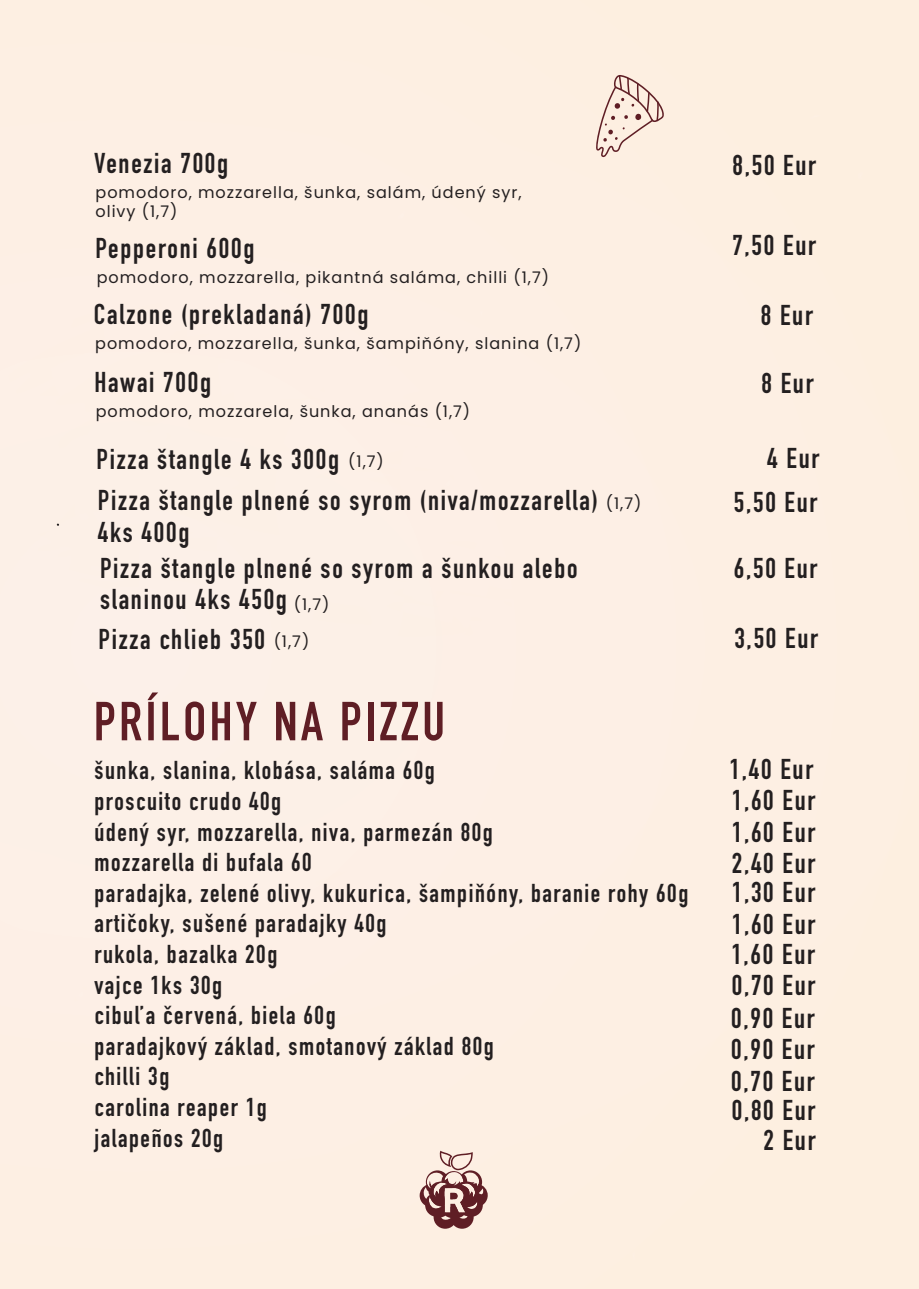
<style>
.page{position:relative;width:919px;height:1289px;background:#fff}
.page>*{position:absolute;margin:0;border:0;box-sizing:border-box;transform-origin:0 0}
.t1{font:700 54px "DIN Condensed";letter-spacing:.06em;color:#5f1e25}
.t2{font:700 28.2px/31.5px "DIN Condensed";letter-spacing:.06em;color:#231f20}
.t3{font:700 25.5px/30.6px "DIN Condensed";letter-spacing:.06em;color:#231f20}
.t4{font:16.05px/19.2px "Poppins";letter-spacing:.06em;color:#231f20}
</style>
<div class="page">
<div style="left:0;top:0;width:918px;height:1288px;background:#fdefe4"></div>
<svg style="left:419px;top:1150px;width:69px;height:79px"></svg>
<p class="t2" style="left:94px;top:147px;width:135px">Venezia 700g</p>
<p class="t4" style="left:95px;top:183px;width:427px">pomodoro, mozzarella, šunka, salám, údený syr, olivy (1,7)</p>
<p class="t2" style="left:95px;top:232px;width:160px">Pepperoni 600g</p>
<p class="t4" style="left:97px;top:268px;width:454px">pomodoro, mozzarella, pikantná saláma, chilli (1,7)</p>
<p class="t2" style="left:94px;top:298px;width:276px">Calzone (prekladaná) 700g</p>
<p class="t4" style="left:95px;top:333px;width:487px">pomodoro, mozzarella, šunka, šampiňóny, slanina (1,7)</p>
<p class="t2" style="left:732px;top:149px;width:85px">8,50 Eur</p>
<p class="t2" style="left:732px;top:229px;width:85px">7,50 Eur</p>
<p class="t2" style="left:760px;top:299px;width:54px">8 Eur</p>
<p class="t2" style="left:94px;top:366px;width:118px">Hawai 700g</p>
<p class="t2" style="left:761px;top:367px;width:54px">8 Eur</p>
<p class="t4" style="left:96px;top:402px;width:376px">pomodoro, mozzarela, šunka, ananás (1,7)</p>
<p class="t2" style="left:767px;top:442px;width:54px">4 Eur</p>
<p class="t2" style="left:96px;top:439px;width:503px;line-height:41px">Pizza štangle 4 ks 300g<br>Pizza štangle plnené so syrom (niva/mozzarella)</p>
<p class="t2" style="left:98px;top:514px;width:481px;line-height:35.7px">4ks 400g<br>Pizza štangle plnené so syrom a šunkou alebo</p>
<p class="t2" style="left:100px;top:583px;width:188px">slaninou 4ks 450g</p>
<p class="t4" style="left:348px;top:452px;width:37px">(1,7)</p>
<p class="t2" style="left:733px;top:486px;width:85px">5,50 Eur</p>
<p class="t4" style="left:605px;top:493px;width:37px">(1,7)</p>
<p class="t2" style="left:733px;top:552px;width:85px">6,50 Eur</p>
<p class="t4" style="left:294px;top:594px;width:37px">(1,7)</p>
<p class="t4" style="left:274px;top:632px;width:37px">(1,7)</p>
<p class="t2" style="left:99px;top:623px;width:168px">Pizza chlieb 350</p>
<p class="t2" style="left:734px;top:622px;width:85px">3,50 Eur</p>
<h1 class="t1" style="left:94px;top:685px;width:353px">PRÍLOHY NA PIZZU</h1>
<p class="t3" style="left:94px;top:755px;width:595px">šunka, slanina, klobása, saláma 60g<br>proscuito crudo 40g<br>údený syr, mozzarella, niva, parmezán 80g<br>mozzarella di bufala 60<br>paradajka, zelené olivy, kukurica, šampiňóny, baranie rohy 60g artičoky, sušené paradajky 40g<br>rukola, bazalka 20g<br>vajce 1ks 30g<br>cibuľa červená, biela 60g<br>paradajkový základ, smotanový základ 80g<br>chilli 3g<br>carolina reaper 1g<br>jalapeños 20g</p>
<p class="t2" style="left:729px;top:753px;width:87px;text-align:justify">1,40 Eur 1,60 Eur 1,60 Eur</p>
<p class="t2" style="left:731px;top:832px;width:85px;line-height:60.9px">2,40 Eur<br>1,60 Eur</p>
<p class="t2" style="left:731px;top:938px;width:85px;line-height:30.8px">1,60 Eur<br>0,70 Eur</p>
<p class="t2" style="left:731px;top:875px;width:85px">1,30 Eur</p>
<p class="t2" style="left:731px;top:1002px;width:85px">0,90 Eur<br>0,90 Eur</p>
<p class="t2" style="left:731px;top:1094px;width:85px">0,80 Eur</p>
<p class="t2" style="left:731px;top:1065px;width:85px">0,70 Eur</p>
<p class="t2" style="left:763px;top:1124px;width:54px">2 Eur</p>
</div>
